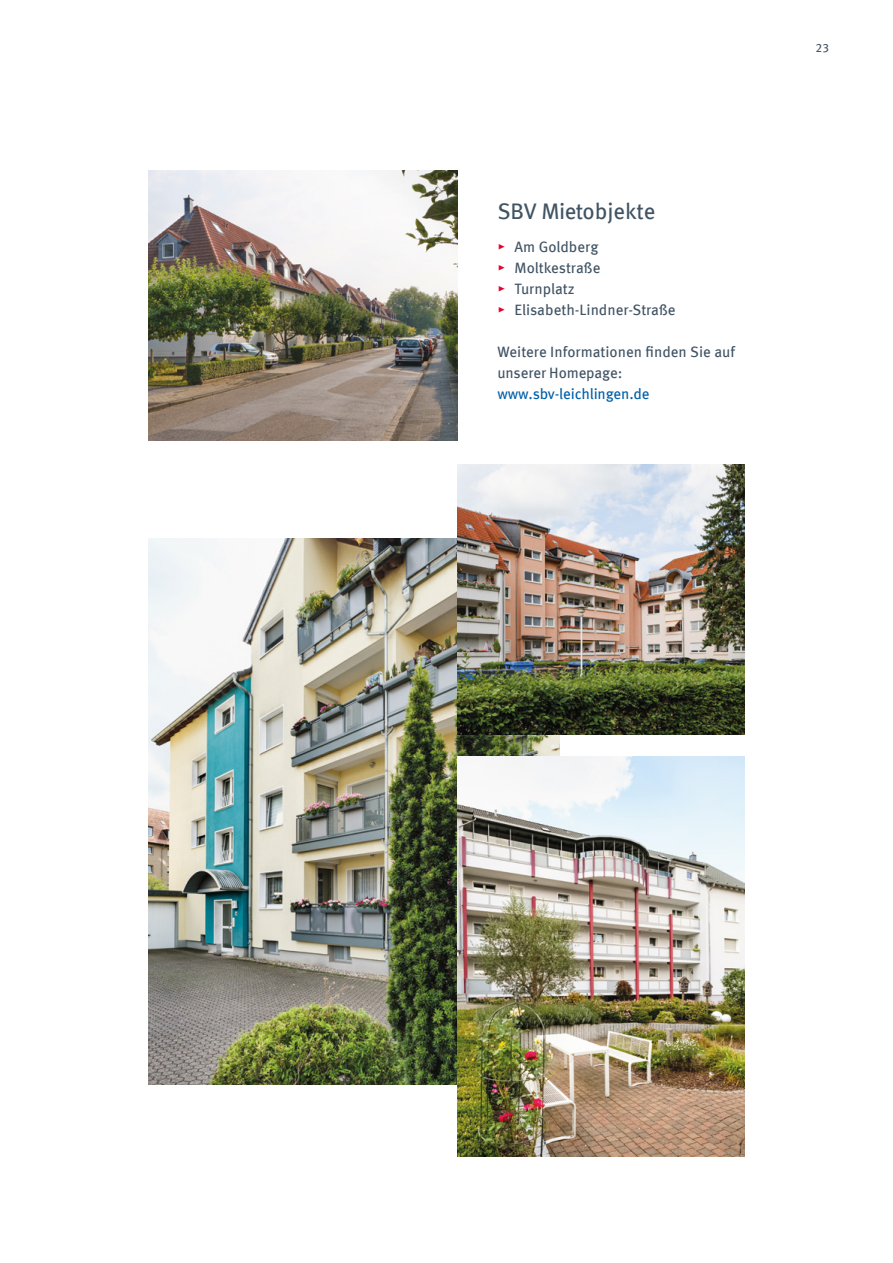
<style>
.page{position:relative;width:893px;height:1263px;background:#fff}
.page>*{position:absolute;margin:0;border:0;box-sizing:border-box;transform-origin:0 0}
.t1{font:22.5px "Meta Offc";letter-spacing:-.01em;color:#415464}
.t2{font:15px/21px "Meta Offc";color:#415464}
.t3{font:15px "Meta Offc";letter-spacing:-.01em;color:#0060a9}
.t4{font:12px "Meta Offc";color:#415464}
.s1{color:#e4032e}
</style>
<div class="page">
<img style="left:149px;top:538px;width:410px;height:547px">
<img style="left:149px;top:171px;width:308px;height:270px">
<img style="left:457px;top:464px;width:287px;height:270px">
<img style="left:457px;top:757px;width:287px;height:399px">
<h1 class="t1" style="left:497px;top:198px;width:160px">SBV Mietobjekte</h1>
<p class="t2" style="left:497px;top:237px;width:180px"><span class="s1">▸</span> Am Goldberg<br><span class="s1">▸</span> Moltkestraße<br><span class="s1">▸</span> Turnplatz<br><span class="s1">▸</span> Elisabeth-Lindner-Straße</p>
<p class="t2" style="left:497px;top:342px;width:239px">Weitere Informationen finden Sie auf unserer Homepage:</p>
<p class="t3" style="left:497px;top:385px;width:154px">www.sbv-leichlingen.de</p>
<p class="t4" style="left:815px;top:40px;width:15px">23</p>
</div>
